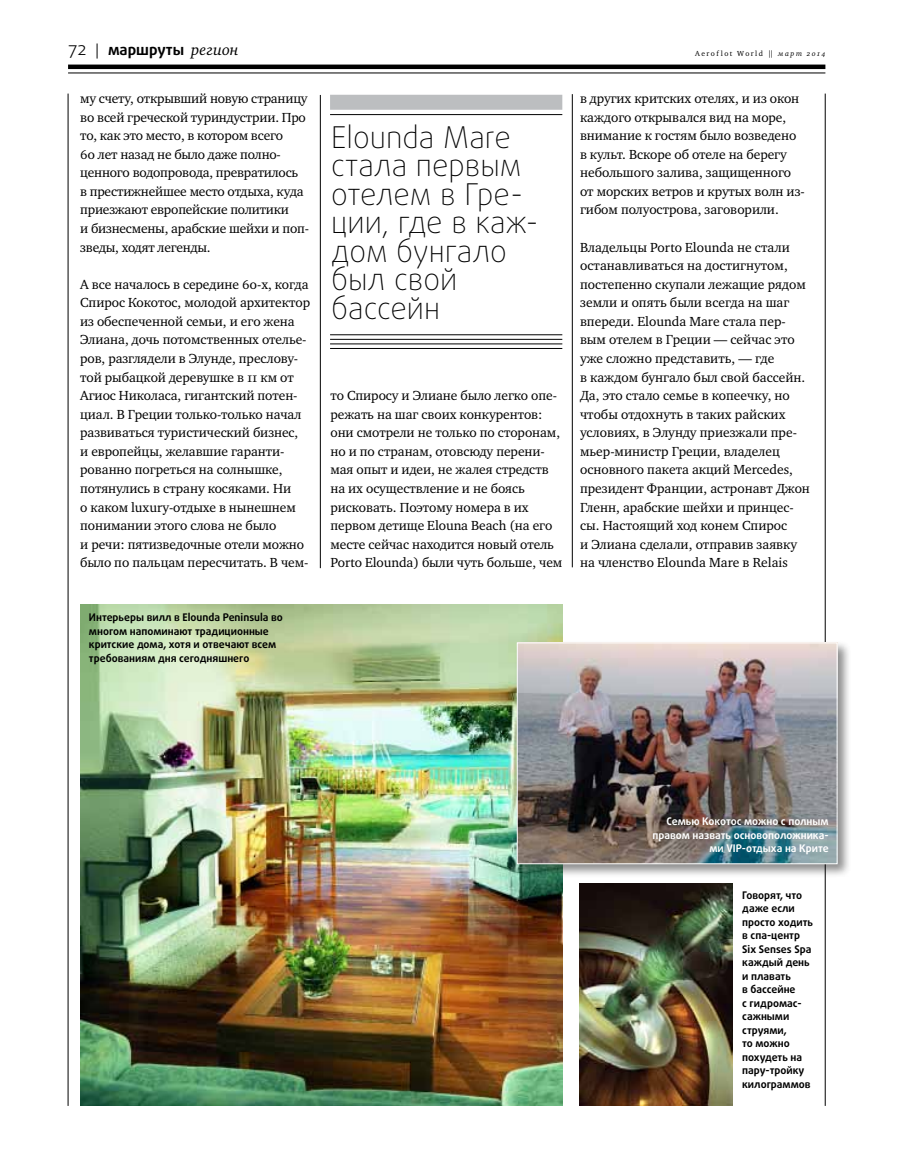
<style>
.page{position:relative;width:902px;height:1174px;background:#fff}
.page>*{position:absolute;margin:0;border:0;box-sizing:border-box;transform-origin:0 0}
.t1{font:100 30px/28.5px "Daxline Pro";color:#000}
.t2{font:700 15px "Daxline Pro";color:#000}
.t3{font:13.5px/18.6px "Charter ITCOSC";letter-spacing:-.005em;color:#000}
.t4{font:700 10.5px/13.5px "Daxline Pro";color:#000}
.t5{font:700 10.5px/13.5px "Daxline Pro";color:#fff;text-align:right}
.t6{font:7.5px "Charter ITCOSC";letter-spacing:.2em;color:#000}
.s1{font-weight:300;font-size:18px}
.s2{font-family:"Charter ITCOSC";font-weight:400}
.s3{font-family:"Charter ITCOSC";font-weight:400;font-style:italic;font-size:15.9px}
.s4{font-style:italic}
</style>
<div class="page">
<hr style="left:68px;top:65px;width:757px;height:4px;background:#000">
<hr style="left:68px;top:73px;width:757px;height:1px;background:#000">
<hr style="left:68px;top:94px;width:1px;height:1011px;background:#000">
<hr style="left:824px;top:94px;width:1px;height:1011px;background:#000">
<hr style="left:320px;top:95px;width:1px;height:473px;background:#000">
<div style="left:330px;top:95px;width:232px;height:15px;background:#bcbec0"></div>
<hr style="left:330px;top:114px;width:232px;height:1px;background:#000">
<hr style="left:330px;top:334px;width:232px;height:1px;background:#000">
<hr style="left:330px;top:339px;width:232px;height:1px;background:#000">
<hr style="left:330px;top:344px;width:232px;height:1px;background:#000">
<hr style="left:330px;top:348px;width:232px;height:1px;background:#000">
<hr style="left:572px;top:94px;width:1px;height:473px;background:#000">
<img style="left:80px;top:604px;width:482px;height:502px">
<img style="left:579px;top:883px;width:153px;height:223px">
<div style="left:514px;top:640px;width:337px;height:238px;background:#000;opacity:.45"></div>
<img style="left:519px;top:644px;width:316px;height:218px">
<div style="left:517px;top:642px;width:320px;height:222px;border:1px solid #fff"></div>
<p class="t2" style="left:68px;top:39px;width:172px"><span class="s1">72</span> <span class="s2">|</span> маршруты <span class="s3">регион</span></p>
<p class="t6" style="left:695px;top:49px;width:132px">Aeroflot World || <span class="s4">март 2014</span></p>
<p class="t3" style="left:80px;top:89px;width:230px">му счету, открывший новую страницу во всей греческой туриндустрии. Про то, как это место, в котором всего<br>60 лет назад не было даже полно&shy;ценного водопровода, превратилось<br>в престижнейшее место отдыха, куда приезжают европейские политики<br>и бизнесмены, арабские шейхи и поп&shy;зведы, ходят легенды.</p>
<p class="t3" style="left:80px;top:275px;width:231px">А все началось в середине 60-х, когда Спирос Кокотос, молодой архитектор из обеспеченной семьи, и его жена Элиана, дочь потомственных отелье&shy;ров, разглядели в Элунде, преслову&shy;той рыбацкой деревушке в 11 км от Агиос Николаса, гигантский потен&shy;циал. В Греции только-только начал развиваться туристический бизнес,<br>и европейцы, желавшие гаранти&shy;рованно погреться на солнышке, потянулись в страну косяками. Ни<br>о каком luxury-отдыхе в нынешнем понимании этого слова не было<br>и речи: пятизведочные отели можно было по пальцам пересчитать. В чем-</p>
<p class="t3" style="left:580px;top:89px;width:226px">в других критских отелях, и из окон каждого открывался вид на море, внимание к гостям было возведено в культ. Вскоре об отеле на берегу небольшого залива, защищенного от морских ветров и крутых волн из&shy;гибом полуострова, заговорили.</p>
<p class="t3" style="left:580px;top:238px;width:231px">Владельцы Porto Elounda не стали останавливаться на достигнутом, постепенно скупали лежащие рядом земли и опять были всегда на шаг впереди. Elounda Mare стала пер&shy;вым отелем в Греции — сейчас это уже сложно представить, — где<br>в каждом бунгало был свой бассейн.<br>Да, это стало семье в копеечку, но чтобы отдохнуть в таких райских условиях, в Элунду приезжали пре&shy;мьер-министр Греции, владелец основного пакета акций Merсedes, президент Франции, астронавт Джон<br>Гленн, арабские шейхи и принцес&shy;сы. Настоящий ход конем Спирос<br>и Элиана сделали, отправив заявку на членство Elounda Mare в Relais</p>
<h1 class="t1" style="left:331px;top:123px;width:209px">Elounda Mare стала первым отелем в Гре&shy;ции, где в каж&shy;дом бунгало был свой бассейн</h1>
<p class="t3" style="left:330px;top:386px;width:233px">то Спиросу и Элиане было легко опе&shy;режать на шаг своих конкурентов: они смотрели не только по сторонам, но и по странам, отовсюду перени&shy;мая опыт и идеи, не жалея стредств на их осуществление и не боясь рисковать. Поэтому номера в их первом детище Elouna Beach (на его месте сейчас находится новый отель Porto Elounda) были чуть больше, чем</p>
<p class="t4" style="left:89px;top:610px;width:195px">Интерьеры вилл в Elounda Peninsula во многом напоминают традиционные критские дома, хотя и отвечают всем требованиям дня сегодняшнего</p>
<p class="t5" style="left:652px;top:815px;width:178px">Семью Кокотос можно с полным правом назвать основоположника&shy;ми VIP-отдыха на Крите</p>
<p class="t4" style="left:742px;top:888px;width:72px">Говорят, что даже если просто ходить в спа-центр<br>Six Senses Spa каждый день и плавать<br>в бассейне<br>с гидромас&shy;сажными струями,<br>то можно похудеть на пару-тройку килограммов</p>
</div>
